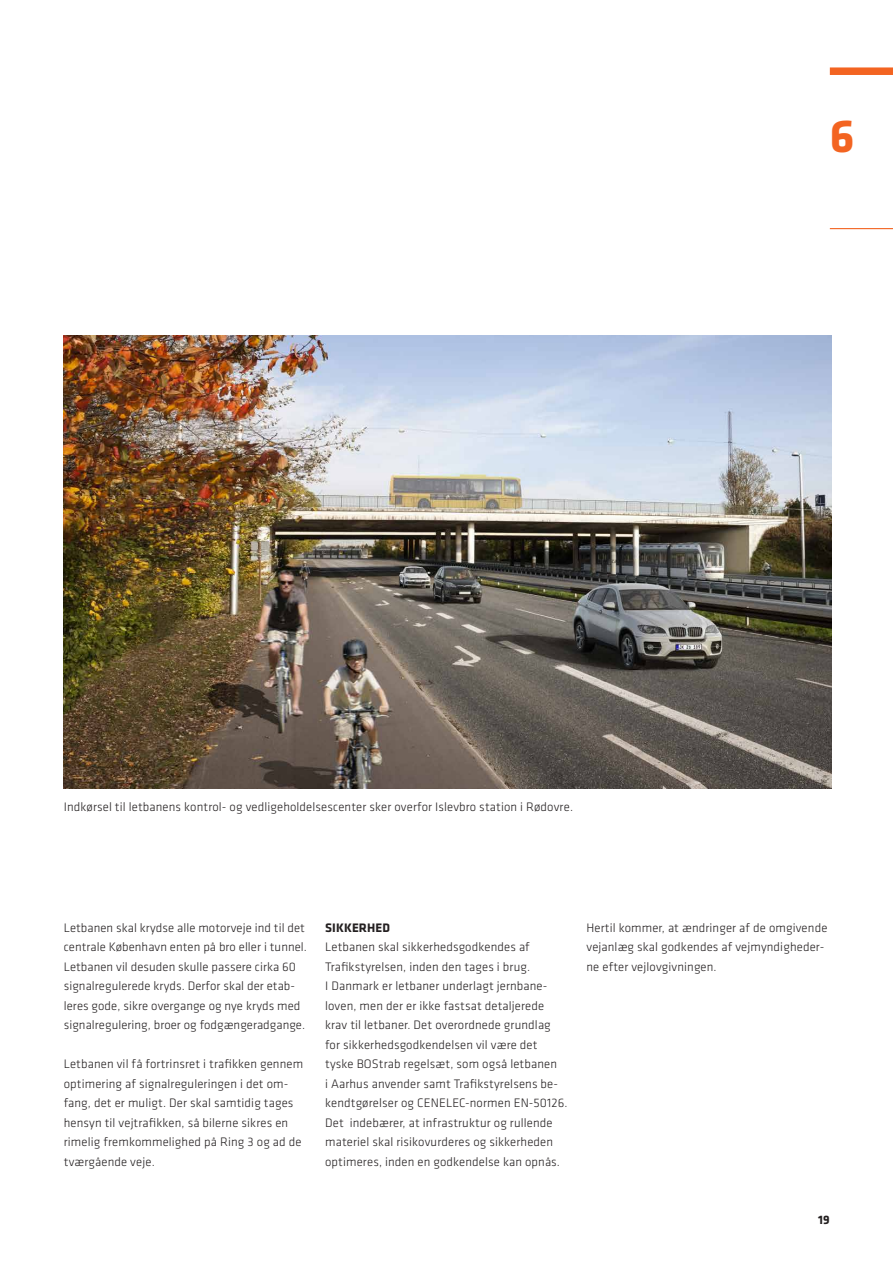
<style>
.page{position:relative;width:893px;height:1263px;background:#fff}
.page>*{position:absolute;margin:0;border:0;box-sizing:border-box;transform-origin:0 0}
.t1{font:700 48px "Klavika";color:#f36421}
.t2{font:300 12.75px/19.5px "Klavika";letter-spacing:.01em;color:#231f20}
.t3{font:700 12.75px "Klavika";letter-spacing:.01em;color:#231f20}
</style>
<div class="page">
<div style="left:830px;top:67px;width:63px;height:8px;background:#f36421"></div>
<hr style="left:830px;top:228px;width:63px;height:1px;background:#f36421">
<img style="left:64px;top:336px;width:768px;height:453px">
<h1 class="t1" style="left:830px;top:101px;width:26px">6</h1>
<p class="t2" style="left:64px;top:797px;width:511px">I ndkørsel til letbanens kontrol- og vedligeholdelsescenter sker overfor I slevbro station i Rødovre.</p>
<p class="t2" style="left:64px;top:917px;width:245px">Letbanen skal krydse alle motorveje ind til det centrale København enten på bro eller i tunnel.<br>Letbanen vil desuden skulle passere cirka 60 signalregulerede kryds. Derfor skal der etab&shy;leres gode, sikre overgange og nye kryds med signalregulering, broer og fodgængeradgange.</p>
<p class="t2" style="left:64px;top:1054px;width:241px">Letbanen vil få fortrinsret i trafikken gennem optimering af signalreguleringen i det om&shy;fang, det er muligt. Der skal samtidig tages hensyn til vejtrafikken, så bilerne sikres en rimelig fremkommelighed på Ring 3 og ad de tværgående veje.</p>
<p class="t3" style="left:325px;top:918px;width:65px">SIKKERHED</p>
<p class="t2" style="left:325px;top:937px;width:235px">Letbanen skal sikkerhedsgodkendes af Trafikstyrelsen, inden den tages i brug.<br>I Danmark er letbaner underlagt jernbane&shy;loven, men der er ikke fastsat detaljerede krav til letbaner. Det overordnede grundlag for sikkerhedsgodkendelsen vil være det tyske BOStrab regelsæt, som også letbanen i Aarhus anvender samt Trafikstyrelsens be&shy;kendtgørelser og CENELE</p>
<p class="t2" style="left:325px;top:1093px;width:244px;text-indent:134px">C-normen EN-50126.<br>Det indebærer, at infrastruktur og rullende materiel skal risikovurderes og sikkerheden optimeres, inden en godkendelse kan opnås.</p>
<p class="t2" style="left:586px;top:917px;width:242px">Hertil kommer, at ændringer af de omgivende vejanlæg skal godkendes af vejmyndigheder&shy;ne efter vejlovgivningen.</p>
<p class="t3" style="left:818px;top:1211px;width:13px">19</p>
</div>
